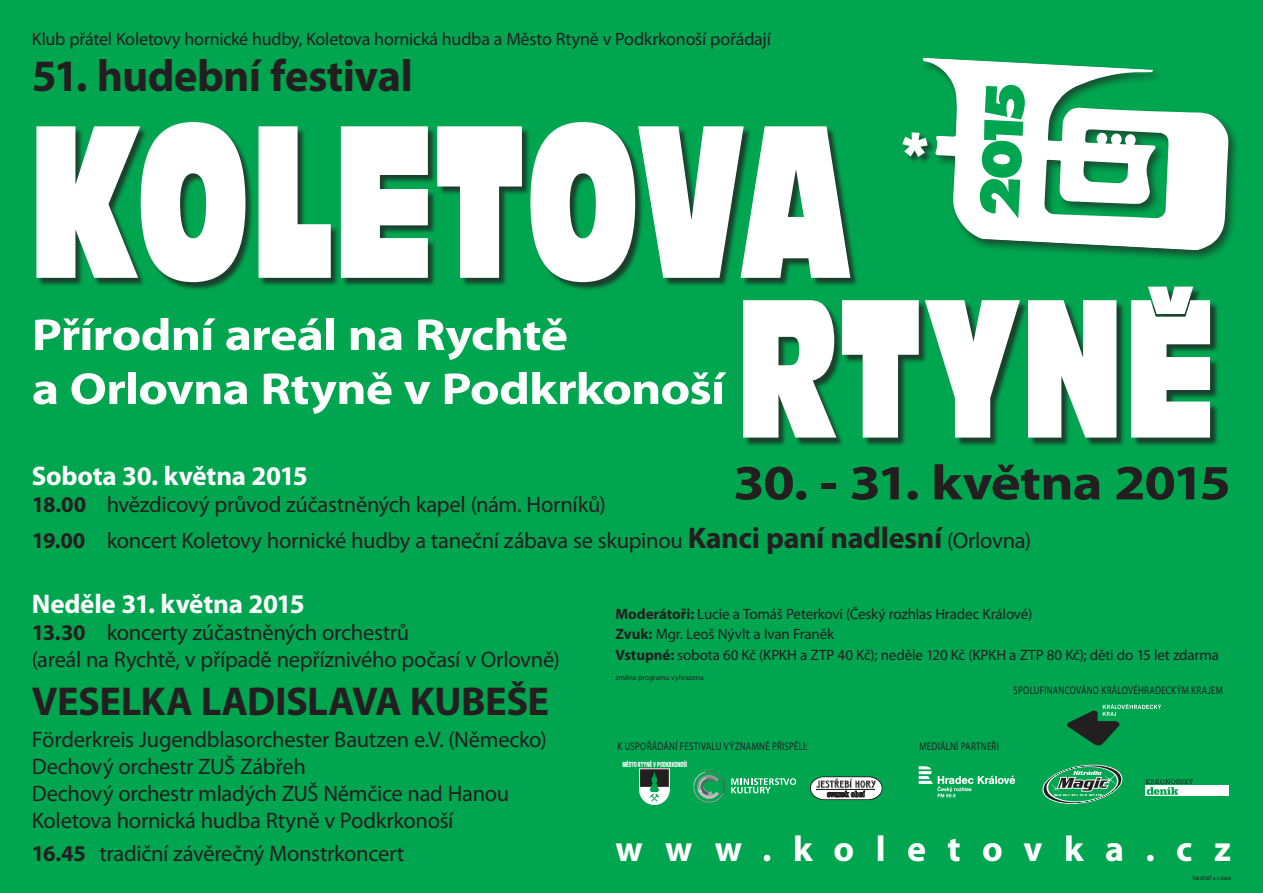
<style>
.page{position:relative;width:1263px;height:893px;background:#00a54f}
.page>*{position:absolute;margin:0;border:0;box-sizing:border-box;transform-origin:0 0}
.t1{font:227.1px "Antique Olive Nord PCE";letter-spacing:.045em;color:#fff;scale:.5 1}
.t2{font:205.95px "Antique Olive Nord PCE";letter-spacing:.065em;color:#fff;scale:.5 1}
.t3{font:800 58.35px "Futura PCE";color:#00a54f}
.t4{font:700 49.5px "Myriad Pro";letter-spacing:-.025em;color:#231f20;scale:1.15 1}
.t5{font:700 45px/54px "Myriad Pro";letter-spacing:-.015em;color:#fff;scale:1.15 1}
.t6{font:700 45px "Myriad Pro";letter-spacing:-.015em;color:#231f20}
.t7{font:700 40.5px "Myriad Pro";letter-spacing:-.015em;color:#231f20}
.t8{font:700 36px "Myriad Pro";letter-spacing:.595em;color:#fff}
.t9{font:700 27px "Myriad Pro";letter-spacing:-.01em;color:#fff}
.t10{font:22.5px/27px "Myriad Pro";letter-spacing:-.01em;color:#231f20}
.t11{font:18px "Myriad Pro";letter-spacing:-.01em;color:#231f20}
.t12{font:15px/20.1px "Myriad Pro";letter-spacing:-.01em;color:#231f20}
.t13{font:11.1px "Myriad Pro";letter-spacing:.035em;color:#231f20;scale:.8 1}
.t14{font:700 7.65px "Antique Olive TCE";color:#fff;scale:.6 1}
.t15{font:7.5px "Myriad Pro";color:#231f20}
.t16{font:5.25px "Antique Olive TCE";letter-spacing:.015em;color:#231f20;scale:.78 1}
.s1{font-weight:700}
.s2{font-weight:700;font-size:30px}
</style>
<div class="page">
<div style="left:38px;top:123px;width:821px;height:169px;background:#231f20;opacity:.75"></div>
<div style="left:744px;top:288px;width:476px;height:159px;background:#231f20;opacity:.75"></div>
<div style="left:921px;top:55px;width:319px;height:207px;background:#231f20;opacity:.65"></div>
<svg style="left:923px;top:58px;width:305px;height:192px;fill:#fff"></svg>
<div style="left:903px;top:133px;width:33px;height:32px;background:#231f20;opacity:.65"></div>
<svg style="left:902px;top:132px;width:26px;height:25px"></svg>
<svg style="left:639px;top:769px;width:30px;height:35px"></svg>
<svg style="left:810px;top:776px;width:72px;height:24px;background:#9eaca4"></svg>
<hr style="left:816px;top:789px;width:59px;height:1px;background:#231f20">
<svg style="left:1067px;top:704px;width:94px;height:42px"></svg>
<svg style="left:919px;top:766px;width:96px;height:31px"></svg>
<svg style="left:731px;top:778px;width:65px;height:15px"></svg>
<svg style="left:693px;top:771px;width:32px;height:32px"></svg>
<div style="left:1145px;top:786px;width:84px;height:10px;background:#fff"></div>
<svg style="left:1146px;top:779px;width:47px;height:16px"></svg>
<svg style="left:1042px;top:765px;width:80px;height:39px"></svg>
<p class="t11" style="left:32px;top:28px;width:741px">Klub přátel Koletovy hornické hudby, Koletova hornická hudba a Město Rtyně v Podkrkonoší pořádají</p>
<h3 class="t6" style="left:32px;top:47px;width:382px">51. hudební festival</h3>
<h3 class="t3" style="left:966px;top:216px;width:135px;rotate:-87deg">2015</h3>
<h1 class="t1" style="left:32px;top:81px;width:1634px">KOLETOVA</h1>
<h2 class="t2" style="left:739px;top:259px;width:950px">RTYNĚ</h2>
<h3 class="t5" style="left:32px;top:306px;width:604px">Přírodní areál na Rychtě<br>a Orlovna Rtyně v Podkrkonoší</h3>
<h3 class="t4" style="left:733px;top:450px;width:434px">30. - 31. května 2015</h3>
<p class="t9" style="left:32px;top:458px;width:277px">Sobota 30. května 2015</p>
<p class="t10" style="left:32px;top:486px;width:1001px;line-height:36px"><span class="s1">18.00</span> hvězdicový průvod zúčastněných kapel (nám. Horníků)<br><span class="s1">19.00</span> koncert Koletovy hornické hudby a taneční zábava se skupinou <span class="s2">Kanci paní nadlesní</span> (Orlovna)</p>
<p class="t9" style="left:32px;top:586px;width:274px">Neděle 31. května 2015</p>
<p class="t10" style="left:32px;top:618px;width:529px"><span class="s1">13.30</span> koncerty zúčastněných orchestrů<br>(areál na Rychtě, v případě nepříznivého počasí v Orlovně)</p>
<h3 class="t7" style="left:32px;top:675px;width:519px">VESELKA LADISLAVA KUBEŠE</h3>
<p class="t10" style="left:32px;top:725px;width:516px">Förderkreis Jugendblasorchester Bautzen e.V. (Německo)<br>Dechový orchestr ZUŠ Zábřeh<br>Dechový orchestr mladých ZUŠ Němčice nad Hanou Koletova hornická hudba Rtyně v Podkrkonoší</p>
<p class="t10" style="left:32px;top:840px;width:374px"><span class="s1">16.45</span> tradiční závěrečný Monstrkoncert</p>
<p class="t12" style="left:615px;top:604px;width:605px"><span class="s1">Moderátoři:</span> Lucie a Tomáš Peterkovi (Český rozhlas Hradec Králové)<br><span class="s1">Zvuk:</span> Mgr. Leoš Nývlt a Ivan Franěk<br><span class="s1">Vstupné:</span> sobota 60 Kč (KPKH a ZTP 40 Kč); neděle 120 Kč (KPKH a ZTP 80 Kč); děti do 15 let zdarma</p>
<p class="t15" style="left:615px;top:673px;width:90px">změna programu vyhrazena</p>
<p class="t13" style="left:1013px;top:683px;width:20px">SPOLUFINAN</p>
<p class="t13" style="left:1065px;top:683px;width:15px">COVÁNO</p>
<p class="t13" style="left:1101px;top:683px;width:21px">KRÁLOV</p>
<p class="t13" style="left:1133px;top:683px;width:114px">ÉHRADECKÝM KRAJEM</p>
<p class="t13" style="left:617px;top:739px;width:239px">K uspořádání festivalu významně přispěli:</p>
<p class="t13" style="left:919px;top:739px;width:16px">MEDIÁLNÍ</p>
<p class="t13" style="left:961px;top:739px;width:26px">PARTNEŘI</p>
<p class="t14" style="left:622px;top:760px;width:110px">MĚSTO RTYNĚ V PODKRKONOŠÍ</p>
<h3 class="t8" style="left:615px;top:825px;width:617px">www.koletovka.cz</h3>
<p class="t16" style="left:1192px;top:876px;width:51px">Tisk OFSET a. s. Úpice</p>
</div>
